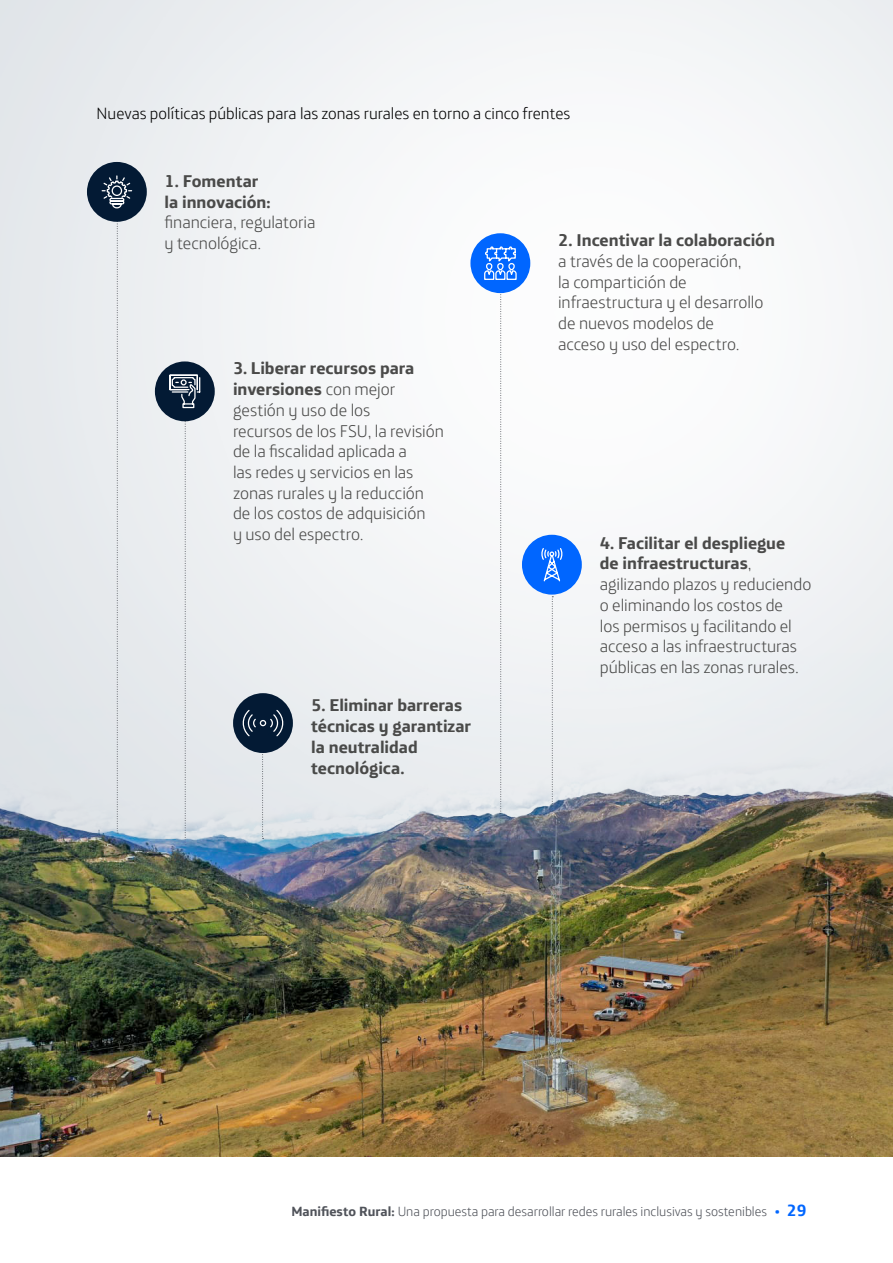
<style>
.page{position:relative;width:893px;height:1263px;background:#fff}
.page>*{position:absolute;margin:0;border:0;box-sizing:border-box;transform-origin:0 0}
.t1{font:300 17.25px/20.7px "Telefonica";letter-spacing:-.005em;color:#4a4a49}
.t2{font:700 17.25px/20.7px "Telefonica";color:#4a4a49}
.t3{font:300 16.5px "Telefonica";color:#000}
.t4{font:300 13.5px "Telefonica";color:#50535a}
.s1{font-weight:700}
.s2{font-weight:700;font-size:12px;color:#06f}
.s3{font-weight:700;font-size:16.5px;color:#06f}
</style>
<div class="page">
<img style="left:0;top:0;width:893px;height:653px">
<svg style="left:552px;top:596px;width:1px;height:57px"></svg>
<div style="left:155px;top:361px;width:60px;height:60px;background:#031a34;border-radius:50%"></div>
<svg style="left:169px;top:374px;width:32px;height:279px;background:#cdd2d7"></svg>
<div style="left:470px;top:233px;width:60px;height:60px;background:#06f;border-radius:50%"></div>
<svg style="left:483px;top:246px;width:34px;height:407px"></svg>
<div style="left:522px;top:535px;width:60px;height:60px;background:#06f;border-radius:50%"></div>
<svg style="left:541px;top:548px;width:21px;height:34px"></svg>
<div style="left:87px;top:162px;width:60px;height:60px;background:#031a34;border-radius:50%"></div>
<svg style="left:101px;top:175px;width:32px;height:478px;background:#d5dadf"></svg>
<img style="left:0;top:653px;width:893px;height:504px">
<p class="t3" style="left:97px;top:98px;width:475px">Nuevas políticas públicas para las zonas rurales en torno a cinco frentes</p>
<p class="t2" style="left:165px;top:169px;width:108px">1. Fomentar la innovación:</p>
<p class="t1" style="left:165px;top:210px;width:152px">financiera, regulatoria y tecnológica.</p>
<p class="t1" style="left:233px;top:356px;width:212px"><span class="s1">3. Liberar recursos para inversiones</span> con mejor gestión y uso de los<br>recursos de los FSU, la revisión de la fiscalidad aplicada a<br>las redes y servicios en las zonas rurales y la reducción de los costos de adquisición<br>y uso del espectro.</p>
<p class="t2" style="left:311px;top:693px;width:161px">5. Eliminar barreras técnicas y garantizar la neutralidad tecnológica.</p>
<p class="t2" style="left:558px;top:228px;width:218px">2. Incentivar la colaboración</p>
<p class="t1" style="left:558px;top:248px;width:207px">a través de la cooperación,<br>la compartición de infraestructura y el desarrollo de nuevos modelos de acceso y uso del espectro.</p>
<p class="t1" style="left:600px;top:530px;width:213px"><span class="s1">4. Facilitar el despliegue<br>de infraestructuras</span>, agilizando plazos y reduciendo o eliminando los costos de<br>los permisos y facilitando el acceso a las infraestructuras públicas en las zonas rurales.</p>
<p class="t4" style="left:291px;top:1199px;width:517px"><span class="s1">Manifiesto Rural:</span> Una propuesta para desarrollar redes rurales inclusivas y sostenibles <span class="s2">•</span> <span class="s3">29</span></p>
</div>
